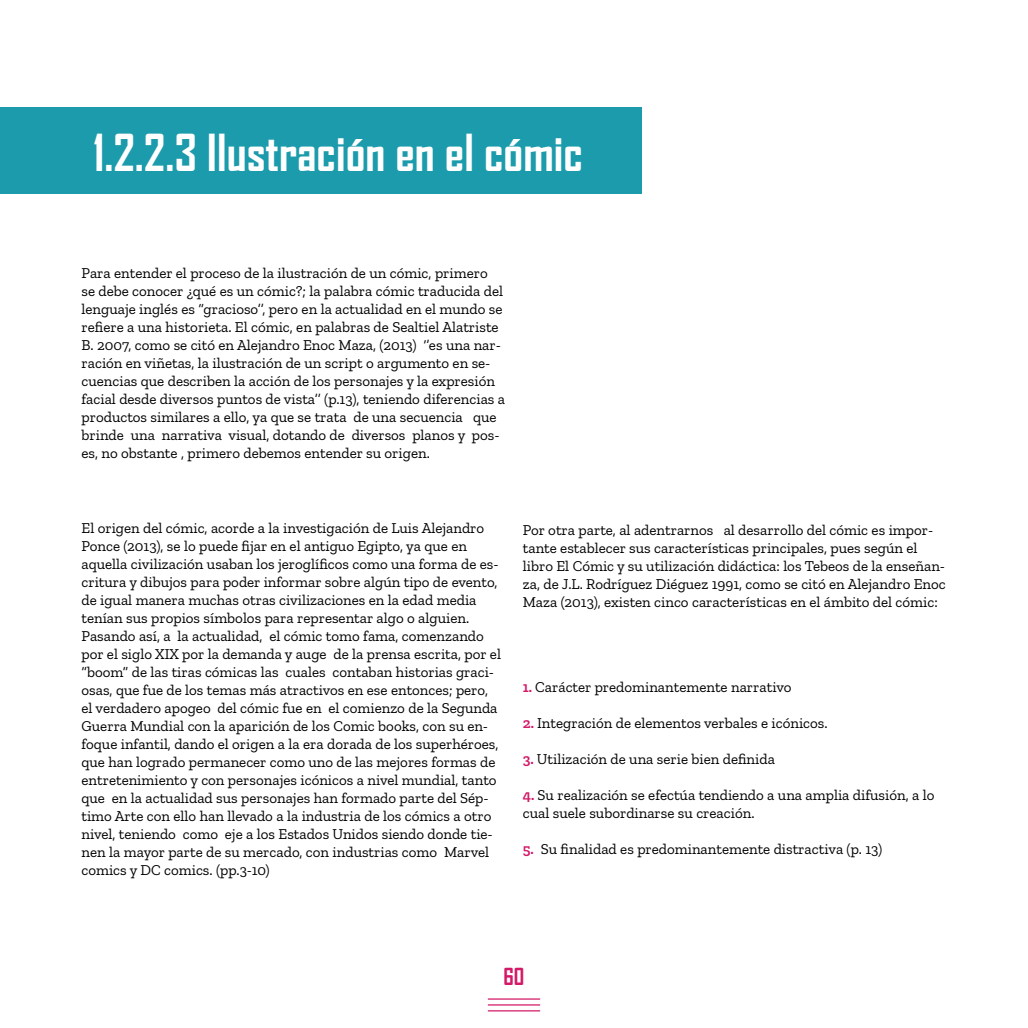
<style>
.page{position:relative;width:1028px;height:1028px;background:#fff}
.page>*{position:absolute;margin:0;border:0;box-sizing:border-box;transform-origin:0 0}
.t1{font:700 48.75px "Agency FB";color:#fff}
.t2{font:700 22.5px "Agency FB";color:#d31967}
.t3{font:15px/18px "Zilla Slab";color:#000}
.s1{font-weight:600;color:#d31967}
</style>
<div class="page">
<hr style="left:488px;top:998px;width:52px;height:1px;background:#d31967">
<hr style="left:488px;top:1010px;width:52px;height:1px;background:#d31967">
<hr style="left:488px;top:1004px;width:52px;height:1px;background:#d31967">
<div style="left:0;top:107px;width:641px;height:87px;background:#1b9bab"></div>
<h1 class="t1" style="left:93px;top:122px;width:491px">1.2.2.3 Ilustración en el cómic</h1>
<p class="t3" style="left:81px;top:264px;width:425px">Para entender el proceso de la ilustración de un cómic, primero<br>se debe conocer ¿qué es un cómic?; la palabra cómic traducida del lenguaje inglés es “gracioso’’, pero en la actualidad en el mundo se refiere a una historieta. El cómic, en palabras de Sealtiel Alatriste B. 2007, como se citó en Alejandro Enoc Maza, (2013) ‘’es una nar&shy;ración en viñetas, la ilustración de un script o argumento en se&shy;cuencias que describen la acción de los personajes y la expresión facial desde diversos puntos de vista’’ (p.13), teniendo diferencias a productos similares a ello, ya que se trata de una secuencia que brinde una narrativa visual, dotando de diversos planos y pos&shy;es, no obstante , primero debemos entender su origen.</p>
<p class="t3" style="left:81px;top:519px;width:421px">El origen del cómic, acorde a la investigación de Luis Alejandro Ponce (2013), se lo puede fijar en el antiguo Egipto, ya que en aquella civilización usaban los jeroglíficos como una forma de es&shy;critura y dibujos para poder informar sobre algún tipo de evento, de igual manera muchas otras civilizaciones en la edad media tenían sus propios símbolos para representar algo o alguien.<br>Pasando así, a la actualidad, el cómic tomo fama, comenzando por el siglo XIX por la demanda y auge de la prensa escrita, por el “boom” de las tiras cómicas las cuales contaban historias graci&shy;osas, que fue de los temas más atractivos en ese entonces; pero, el verdadero apogeo del cómic fue en el comienzo de la Segunda Guerra Mundial con la aparición de los Comic books, con su en&shy;foque infantil, dando el origen a la era dorada de los superhéroes, que han logrado permanecer como uno de las mejores formas de entretenimiento y con personajes icónicos a nivel mundial, tanto que en la actualidad sus personajes han formado parte del Sép&shy;timo Arte con ello han llevado a la industria de los cómics a otro nivel, teniendo como eje a los Estados Unidos siendo donde tie&shy;nen la mayor parte de su mercado, con industrias como Marvel comics y DC comics. (pp.3-10)</p>
<p class="t3" style="left:523px;top:521px;width:424px">Por otra parte, al adentrarnos al desarrollo del cómic es impor&shy;tante establecer sus características principales, pues según el libro El Cómic y su utilización didáctica: los Tebeos de la enseñan&shy;za, de J.L. Rodríguez Diéguez 1991, como se citó en Alejandro Enoc Maza (2013), existen cinco características en el ámbito del cómic:</p>
<p class="t3" style="left:523px;top:678px;width:270px"><span class="s1">1.</span> Carácter predominantemente narrativo</p>
<p class="t3" style="left:523px;top:714px;width:306px"><span class="s1">2.</span> Integración de elementos verbales e icónicos.</p>
<p class="t3" style="left:523px;top:750px;width:253px"><span class="s1">3.</span> Utilización de una serie bien definida</p>
<p class="t3" style="left:523px;top:786px;width:413px"><span class="s1">4.</span> Su realización se efectúa tendiendo a una amplia difusión, a lo cual suele subordinarse su creación.</p>
<p class="t3" style="left:523px;top:840px;width:361px"><span class="s1">5.</span> Su finalidad es predominantemente distractiva (p. 13)</p>
<h2 class="t2" style="left:503px;top:962px;width:22px">60</h2>
</div>
